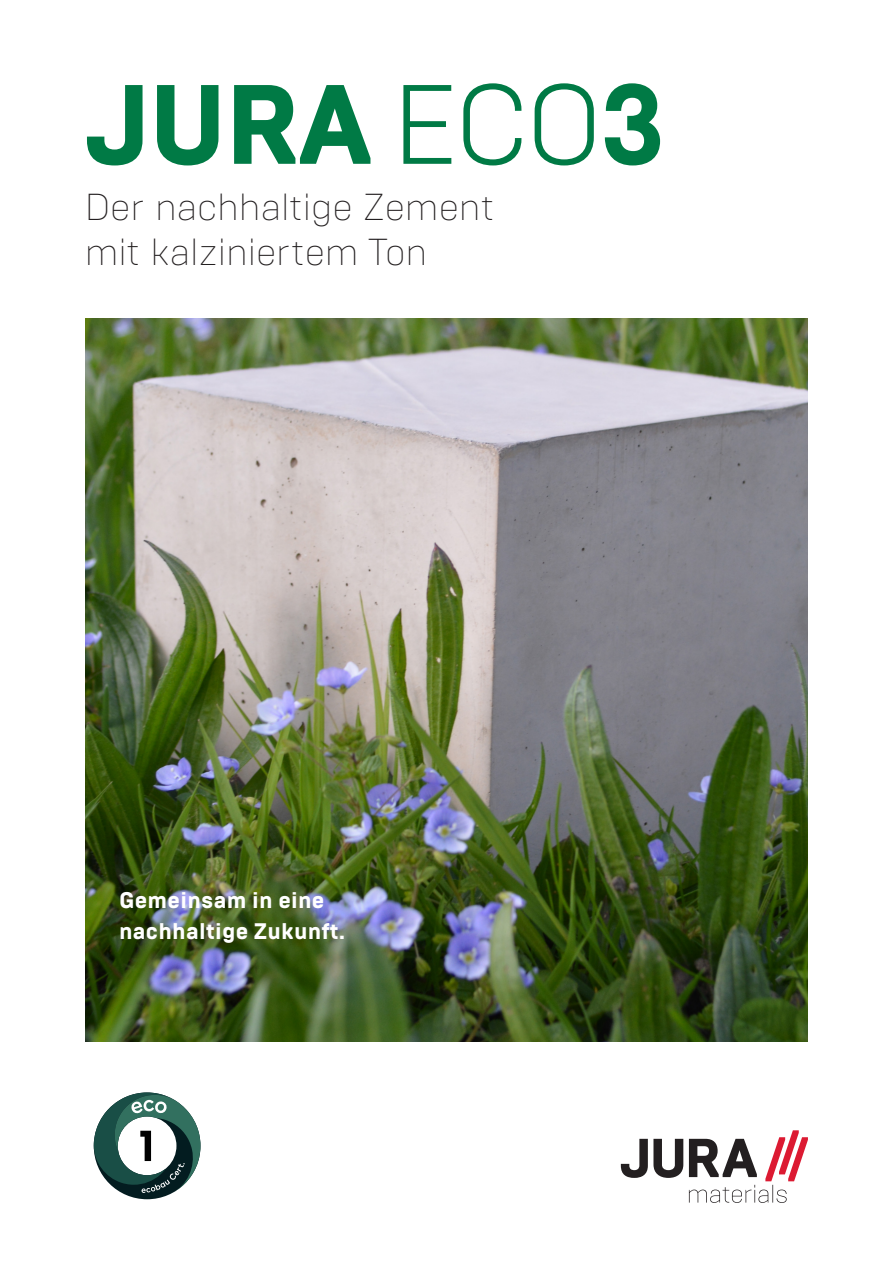
<style>
.page{position:relative;width:893px;height:1263px;background:#fff}
.page>*{position:absolute;margin:0;border:0;box-sizing:border-box;transform-origin:0 0}
.t1{font:800 112.5px "Brutal Type";color:#007a45}
.t2{font:200 37.5px "Brutal Type";letter-spacing:.015em;color:#231f20}
.t3{font:800 22.5px/31.5px "Brutal Type";letter-spacing:.01em;color:#fff}
.s1{font-weight:300}
</style>
<div class="page">
<img style="left:85px;top:319px;width:723px;height:723px">
<svg style="left:94px;top:1092px;width:106px;height:107px"></svg>
<svg style="left:621px;top:1130px;width:187px;height:73px"></svg>
<p class="t1" style="left:85px;top:56px;width:583px">JURA <span class="s1">ECO</span>3</p>
<p class="t2" style="left:85px;top:184px;width:410px">Der nachhaltige Zement</p>
<p class="t2" style="left:85px;top:229px;width:344px">mit kalziniertem Ton</p>
<p class="t3" style="left:119px;top:884px;width:228px">Gemeinsam in eine nachhaltige Zukunft.</p>
</div>
